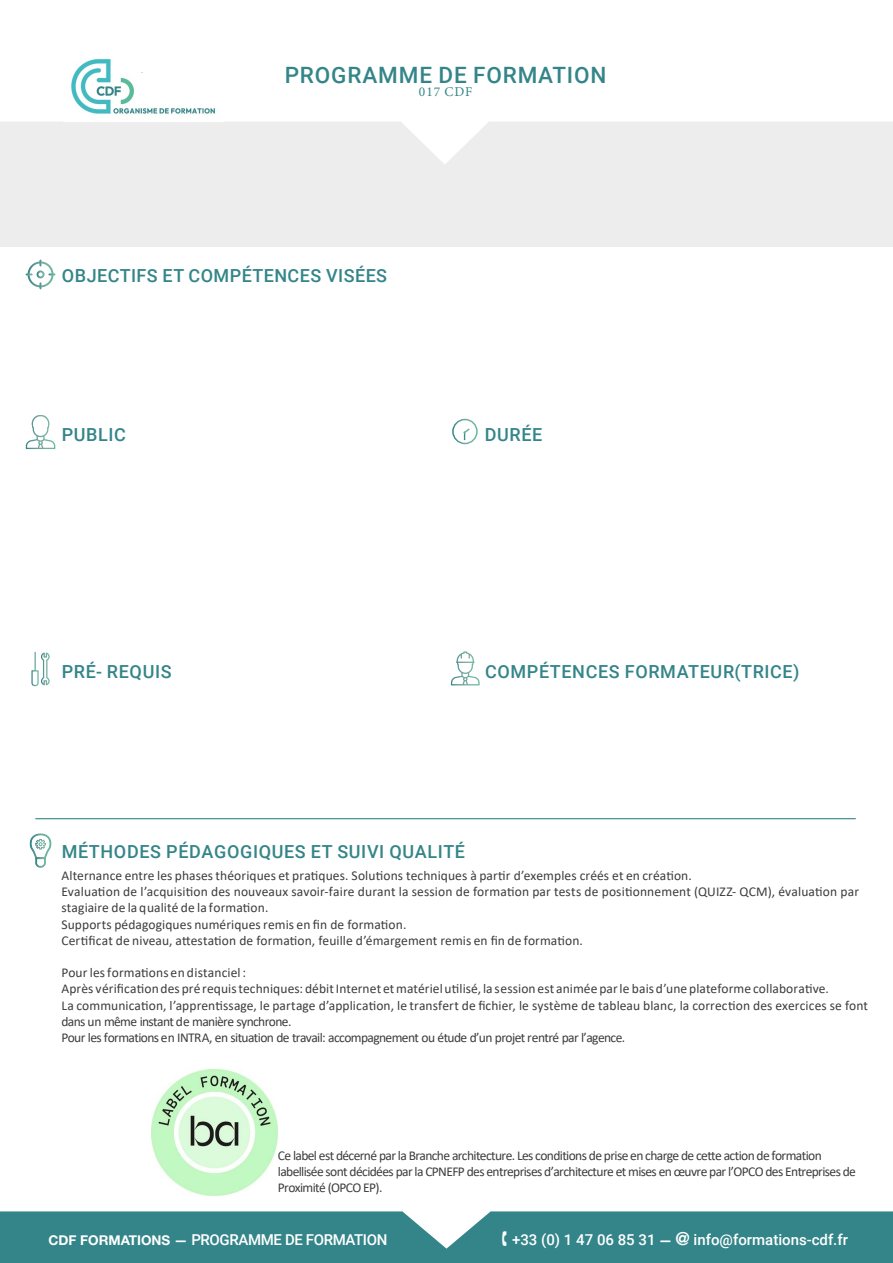
<style>
.page{position:relative;width:893px;height:1263px;background:#fff}
.page>*{position:absolute;margin:0;border:0;box-sizing:border-box;transform-origin:0 0}
.t1{font:500 22.5px "Roboto";letter-spacing:.04em;color:#348589}
.t2{font:500 18px "Roboto";letter-spacing:.035em;color:#348589}
.t3{font:500 15px "Roboto";color:#fff}
.t4{font:500 15px "Roboto";letter-spacing:-.025em;color:#fff}
.t5{font:13.5px/16.2px "Calibri";letter-spacing:.005em;color:#3c3c3b}
.t6{font:13.5px/16.2px "Calibri";letter-spacing:-.045em;color:#3c3c3b}
.t7{font:13.5px "Minion Pro";letter-spacing:.065em;color:#348589}
.s1{font-family:"Helvetica Neue LT Std";font-weight:700;font-size:13.5px}
.s2{font-family:"Helvetica Neue LT Std";font-weight:700;font-size:18px}
</style>
<div class="page">
<div style="left:0;top:1211px;width:893px;height:52px;background:#348589"></div>
<hr style="left:694px;top:1248px;width:154px;height:3px;background:#348589">
<div style="left:0;top:122px;width:893px;height:125px;background:#ededed"></div>
<hr style="left:36px;top:818px;width:819px;height:1px;background:#348589">
<div style="left:452px;top:419px;width:26px;height:25px;border:2px solid #fff;border-radius:50%"></div>
<svg style="left:463px;top:428px;width:7px;height:12px"></svg>
<svg style="left:451px;top:651px;width:29px;height:34px"></svg>
<svg style="left:29px;top:833px;width:23px;height:35px"></svg>
<svg style="left:31px;top:652px;width:19px;height:34px"></svg>
<svg style="left:26px;top:415px;width:29px;height:34px"></svg>
<svg style="left:26px;top:260px;width:29px;height:29px"></svg>
<img style="left:71px;top:58px;width:145px;height:56px">
<img style="left:152px;top:1069px;width:126px;height:126px">
<svg style="left:502px;top:1231px;width:5px;height:15px"></svg>
<h1 class="t1" style="left:285px;top:59px;width:323px">PROGRAMME DE FORMATION</h1>
<p class="t7" style="left:419px;top:83px;width:55px">017 CDF</p>
<h2 class="t2" style="left:62px;top:263px;width:327px">OBJECTIFS ET COMPÉTENCES VISÉES</h2>
<h2 class="t2" style="left:62px;top:421px;width:66px">PUBLIC</h2>
<h2 class="t2" style="left:485px;top:421px;width:59px">DURÉE</h2>
<h2 class="t2" style="left:62px;top:659px;width:111px">PRÉ- REQUIS</h2>
<h2 class="t2" style="left:485px;top:659px;width:316px">COMPÉTENCES FORMATEUR(TRICE)</h2>
<h2 class="t2" style="left:62px;top:839px;width:405px">MÉTHODES PÉDAGOGIQUES ET SUIVI QUALITÉ</h2>
<p class="t5" style="left:61px;top:867px;width:799px">Alternance entre les phases théoriques et pratiques. Solutions techniques à partir d’exemples créés et en création.<br>Evaluation de l’acquisition des nouveaux savoir-faire durant la session de formation par tests de positionnement (QUIZZ- QCM), évaluation par stagiaire de la qualité de la formation.<br>Supports pédagogiques numériques remis en fin de formation.<br>Certificat de niveau, attestation de formation, feuille d’émargement remis en fin de formation.</p>
<p class="t5" style="left:61px;top:964px;width:808px">Pour les formations en distanciel :<br>Après vérification des pré requis techniques: débit Internet et matériel utilisé, la session est animée par le bais d’une plateforme collaborative.<br>La communication, l’apprentissage, le partage d’application, le transfert de fichier, le système de tableau blanc, la correction des exercices se font dans un même instant de manière synchrone.<br>Pour les formations en INTRA, en situation de travail: accompagnement ou étude d’un projet rentré par l’agence.</p>
<p class="t6" style="left:278px;top:1147px;width:580px">Ce label est décerné par la Branche architecture. Les conditions de prise en charge de cette action de formation labellisée sont décidées par la CPNEFP des entreprises d’architecture et mises en œuvre par l’OPCO des Entreprises de<br>Proximité (OPCO EP).</p>
<p class="t4" style="left:48px;top:1229px;width:340px"><span class="s1">CDF FORMATIONS —</span> PROGRAMME DE FORMATION</p>
<p class="t3" style="left:512px;top:1229px;width:338px">+33 (0) 1 47 06 85 31 <span class="s1">—</span> <span class="s2">@</span> info@formations-cdf.fr</p>
</div>
